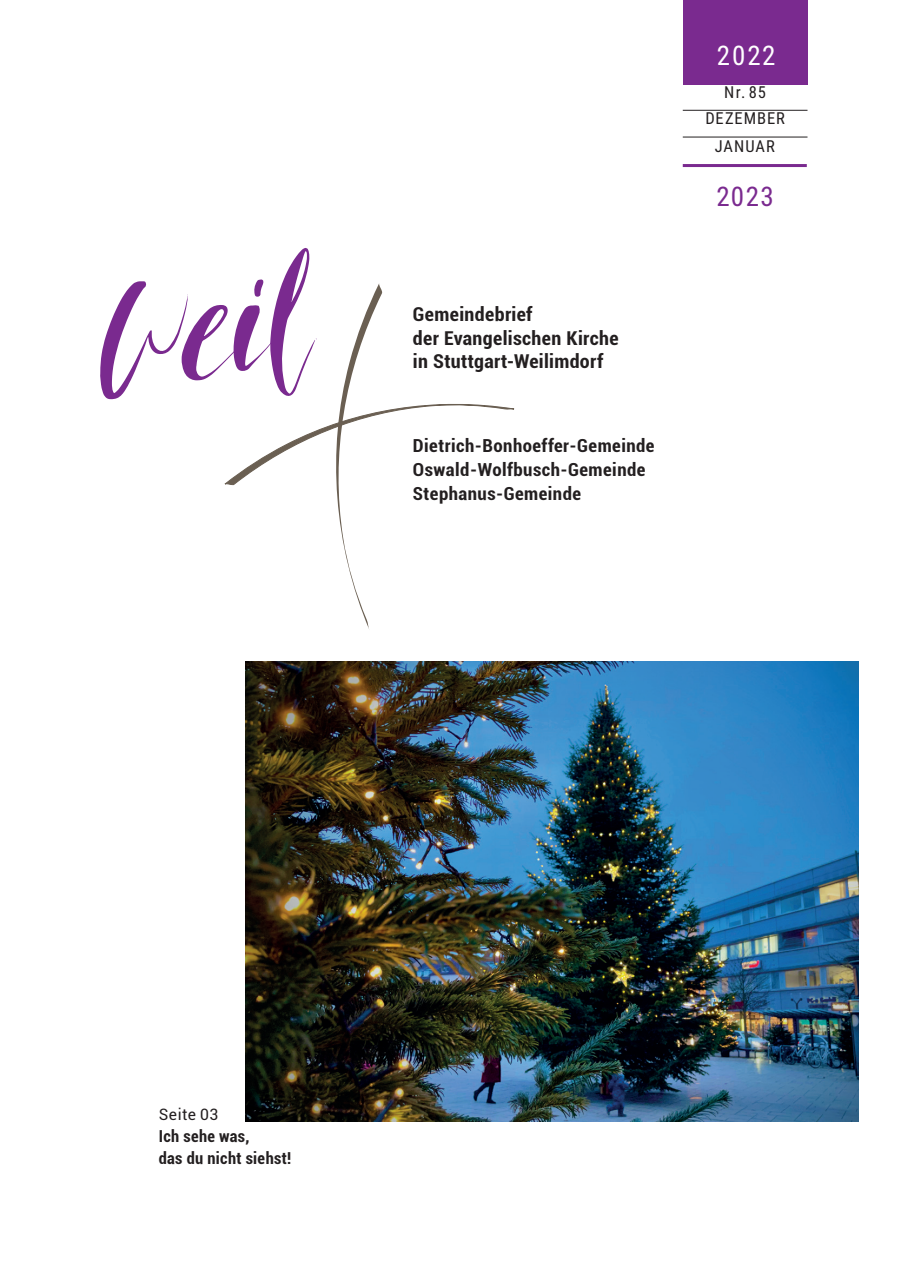
<style>
.page{position:relative;width:910px;height:1280px;background:#fff}
.page>*{position:absolute;margin:0;border:0;box-sizing:border-box;transform-origin:0 0}
.t1{font:165.9px "Mindfully Alternate";color:#7a2a8f}
.t2{font:27px "Roboto Condensed";color:#7a2a8f}
.t3{font:27px "Roboto Condensed";color:#fff}
.t4{font:700 condensed 19.05px "Roboto";letter-spacing:.02em;color:#231f20;scale:1.05 1}
.t5{font:700 condensed 18px/24px "Roboto";letter-spacing:.025em;color:#231f20;scale:1.05 1}
.t6{font:700 condensed 16.5px "Roboto";letter-spacing:.02em;color:#231f20}
.t7{font:16.5px "Roboto Condensed";letter-spacing:.06em;color:#231f20}
.t8{font:15.75px "Roboto";letter-spacing:.03em;color:#231f20}
</style>
<div class="page">
<svg style="left:224px;top:283px;width:291px;height:346px"></svg>
<hr style="left:683px;top:110px;width:124px;height:1px;background:#231f20">
<hr style="left:683px;top:137px;width:124px;height:1px;background:#231f20">
<div style="left:683px;top:33px;width:124px;height:51px;background:#7a2a8f"></div>
<hr style="left:683px;top:164px;width:124px;height:3px;background:#7a2a8f">
<div style="left:683px;top:0;width:124px;height:38px;background:#7a2a8f"></div>
<img style="left:246px;top:661px;width:613px;height:460px">
<p class="t1" style="left:100px;top:223px;width:213px">Weil</p>
<p class="t4" style="left:413px;top:300px;width:115px">Gemeindebrief</p>
<p class="t4" style="left:413px;top:324px;width:197px">der Evangelischen Kirche</p>
<p class="t4" style="left:413px;top:348px;width:183px">in Stuttgart-Weilimdorf</p>
<p class="t5" style="left:413px;top:433px;width:232px">Dietrich-Bonhoeffer-Gemeinde<br>Oswald-Wolfbusch-Gemeinde<br>Stephanus-Gemeinde</p>
<p class="t3" style="left:717px;top:37px;width:60px">2022</p>
<p class="t7" style="left:724px;top:81px;width:43px">Nr. 85</p>
<p class="t7" style="left:705px;top:107px;width:81px">DEZEMBER</p>
<p class="t7" style="left:715px;top:134px;width:62px">JANUAR</p>
<p class="t2" style="left:716px;top:177px;width:59px">2023</p>
<p class="t8" style="left:159px;top:1103px;width:61px">Seite 03</p>
<p class="t6" style="left:159px;top:1125px;width:92px">Ich sehe was,</p>
<p class="t6" style="left:159px;top:1146px;width:134px">das du nicht siehst!</p>
</div>
